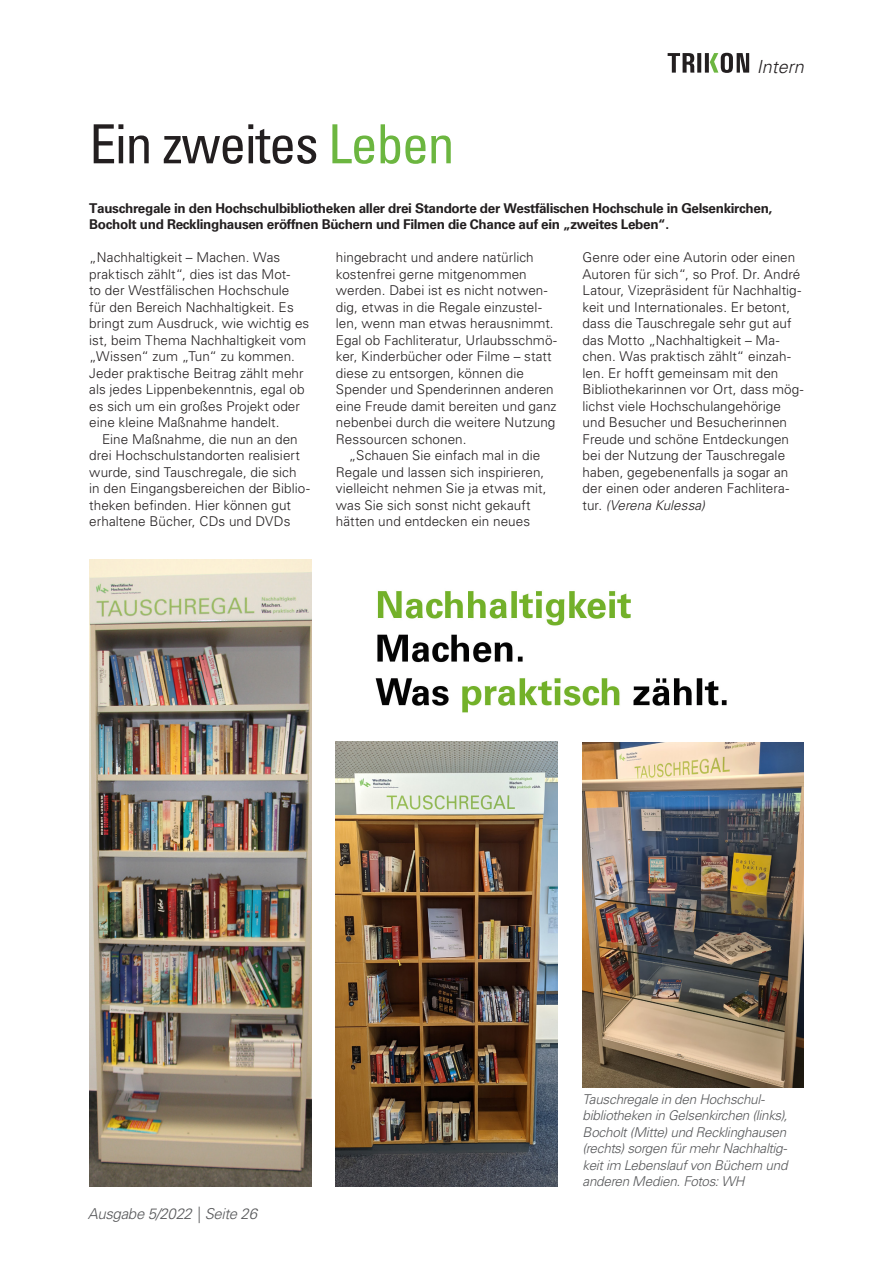
<style>
.page{position:relative;width:893px;height:1263px;background:#fff}
.page>*{position:absolute;margin:0;border:0;box-sizing:border-box;transform-origin:0 0}
.Headline_36{font:condensed 54px "Univers LT Std";letter-spacing:-.025em;color:#231f20}
.t1{font:italic 300 18px "Univers LT Std";color:#231f20}
.t2{font:italic 300 15px "Univers LT Std";letter-spacing:-.02em;color:#57585a}
.FließtextEinrück{font:300 13.5px/16.5px "Univers LT Std";letter-spacing:.005em;color:#231f20}
.Fließtext{font:300 13.5px/16.5px "Univers LT Std";letter-spacing:.005em;color:#231f20}
.Aufmacher{font:700 13.5px/16.5px "Univers LT Std";letter-spacing:-.025em;color:#231f20}
.Bildtext_Titel_80{font:italic 300 13.5px/16.5px "Univers LT Std";letter-spacing:-.02em;color:#57585a}
.s1{color:#6cb640}
.s2{font-style:italic}
</style>
<div class="page">
<svg style="left:668px;top:53px;width:81px;height:20px"></svg>
<img style="left:336px;top:741px;width:221px;height:445px">
<img style="left:583px;top:742px;width:221px;height:345px">
<img style="left:375px;top:591px;width:352px;height:122px">
<img style="left:89px;top:559px;width:223px;height:627px">
<h2 class="t1" style="left:757px;top:56px;width:49px">Intern</h2>
<p class="Headline_36" style="left:89px;top:110px;width:367px">Ein zweites <span class="s1">Leben</span></p>
<p class="Aufmacher" style="left:89px;top:200px;width:684px">Tauschregale in den Hochschulbibliotheken aller drei Standorte der Westfälischen Hochschule in Gelsenkirchen,<br>Bocholt und Recklinghausen eröffnen Büchern und Filmen die Chance auf ein „zweites Leben“.</p>
<p class="Fließtext" style="left:89px;top:249px;width:222px">„Nachhaltigkeit – Machen. Was praktisch zählt“, dies ist das Mot-<br>to der Westfälischen Hochschule für den Bereich Nachhaltigkeit. Es bringt zum Ausdruck, wie wichtig es ist, beim Thema Nachhaltigkeit vom „Wissen“ zum „Tun“ zu kommen.<br>Jeder praktische Beitrag zählt mehr als jedes Lippenbekenntnis, egal ob es sich um ein großes Projekt oder eine kleine Maßnahme handelt.</p>
<p class="FließtextEinrück" style="left:89px;top:431px;width:222px;text-indent:13px">Eine Maßnahme, die nun an den drei Hochschulstandorten realisiert wurde, sind Tauschregale, die sich in den Eingangsbereichen der Biblio&shy;theken befinden. Hier können gut erhaltene Bücher, CDs und DVDs</p>
<p class="FließtextEinrück" style="left:583px;top:249px;width:223px">Genre oder eine Autorin oder einen Autoren für sich“, so Prof. Dr. André Latour, Vizepräsident für Nachhaltig&shy;keit und Internationales. Er betont, dass die Tauschregale sehr gut auf das Motto „Nachhaltigkeit – Ma&shy;chen. Was praktisch zählt“ einzah&shy;len. Er hofft gemeinsam mit den Bibliothekarinnen vor Ort, dass mög&shy;lichst viele Hochschulangehörige und Besucher und Besucherinnen Freude und schöne Entdeckungen bei der Nutzung der Tauschregale haben, gegebenenfalls ja sogar an der einen oder anderen Fachlitera&shy;tur. <span class="s2">(Verena Kulessa)</span></p>
<p class="FließtextEinrück" style="left:336px;top:249px;width:223px">hingebracht und andere natürlich kostenfrei gerne mitgenommen werden. Dabei ist es nicht notwen&shy;dig, etwas in die Regale einzustel&shy;len, wenn man etwas herausnimmt.<br>Egal ob Fachliteratur, Urlaubsschmö&shy;ker, Kinderbücher oder Filme – statt diese zu entsorgen, können die Spender und Spenderinnen anderen eine Freude damit bereiten und ganz nebenbei durch die weitere Nutzung Ressourcen schonen.</p>
<p class="FließtextEinrück" style="left:336px;top:447px;width:212px;text-indent:13px">„Schauen Sie einfach mal in die Regale und lassen sich inspirieren, vielleicht nehmen Sie ja etwas mit, was Sie sich sonst nicht gekauft hätten und entdecken ein neues</p>
<p class="t2" style="left:88px;top:1205px;width:171px">Ausgabe 5/2022 | Seite 26</p>
<p class="Bildtext_Titel_80" style="left:583px;top:1091px;width:207px">Tauschregale in den Hochschul&shy;bibliotheken in Gelsenkirchen (links), Bocholt (Mitte) und Recklinghausen (rechts) sorgen für mehr Nachhaltig&shy;keit im Lebenslauf von Büchern und anderen Medien. Fotos: WH</p>
</div>
